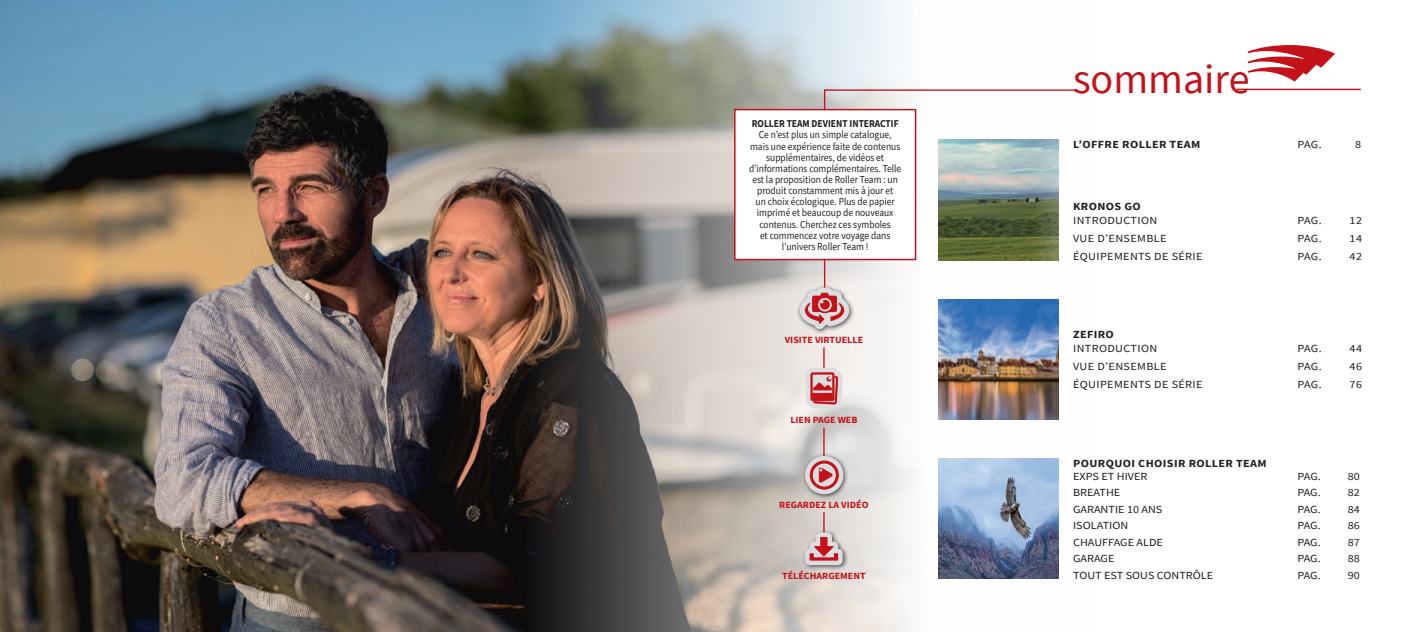
<style>
.page{position:relative;width:1404px;height:632px;background:#fff}
.page>*{position:absolute;margin:0;border:0;box-sizing:border-box;transform-origin:0 0}
.t1{font:42px "Source Sans Pro";color:#c4121a}
.t2{font:10.8px "Source Sans Pro";color:#231f20;scale:1.12 1}
.t3{font:10.8px "Source Sans Pro";letter-spacing:.03em;color:#231f20;scale:1.12 1}
.t4{font:700 10.8px "Source Sans Pro";letter-spacing:.03em;color:#231f20;scale:1.12 1}
.t5{font:10.5px/11.1px "Source Sans Pro";color:#231f20;text-align:center;scale:.9 1}
.t6{font:700 10.5px "Source Sans Pro";color:#231f20;scale:.9 1}
.t7{font:700 9.45px "Source Sans Pro";color:#c4121a;scale:1.06 1}
</style>
<div class="page">
<img style="left:0;top:0;width:1059px;height:631px">
<div style="left:796px;top:284px;width:58px;height:50px;background:#231f20;opacity:.75"></div>
<svg style="left:799px;top:287px;width:50px;height:42px;background:#d1a0a3"></svg>
<svg style="left:1247px;top:45px;width:87px;height:37px"></svg>
<img style="left:938px;top:299px;width:120px;height:120px">
<img style="left:938px;top:458px;width:120px;height:120px">
<hr style="left:1236px;top:89px;width:124px;height:1px;background:#c4121a">
<svg style="left:823px;top:89px;width:255px;height:200px"></svg>
<div style="left:734px;top:109px;width:182px;height:151px;background:#fff;border:2px solid #c4121a"></div>
<hr style="left:823px;top:347px;width:1px;height:31px;background:#c4121a">
<svg style="left:799px;top:354px;width:52px;height:277px;background:#d7c3c1"></svg>
<p class="t6" style="left:751px;top:117px;width:165px">ROLLER TEAM DEVIENT INTERACTIF</p>
<p class="t5" style="left:749px;top:129px;width:171px">Ce n’est plus un simple catalogue, mais une expérience faite de contenus supplémentaires, de vidéos et d’informations complémentaires. Telle est la proposition de Roller Team : un produit constamment mis à jour et<br>un choix écologique. Plus de papier imprimé et beaucoup de nouveaux contenus. Cherchez ces symboles<br>et commencez votre voyage dans l’univers Roller Team !</p>
<p class="t7" style="left:784px;top:333px;width:75px">VISITE VIRTUELLE</p>
<p class="t7" style="left:790px;top:413px;width:65px">LIEN PAGE WEB</p>
<p class="t7" style="left:779px;top:498px;width:86px">REGARDEZ LA VIDÉO</p>
<p class="t7" style="left:782px;top:569px;width:80px">TÉLÉCHARGEMENT</p>
<p class="t1" style="left:1072px;top:52px;width:178px">sommaire</p>
<p class="t4" style="left:1072px;top:137px;width:115px">L’OFFRE ROLLER TEAM</p>
<p class="t2" style="left:1297px;top:137px;width:23px">PAG.</p>
<p class="t2" style="left:1354px;top:137px;width:7px">8</p>
<p class="t4" style="left:1072px;top:199px;width:62px">KRONOS GO</p>
<p class="t3" style="left:1072px;top:213px;width:77px">INTRODUCTION</p>
<p class="t2" style="left:1297px;top:213px;width:23px">PAG.</p>
<p class="t2" style="left:1349px;top:213px;width:13px">12</p>
<p class="t3" style="left:1072px;top:231px;width:85px">VUE D’ENSEMBLE</p>
<p class="t2" style="left:1297px;top:231px;width:23px">PAG.</p>
<p class="t2" style="left:1349px;top:231px;width:13px">14</p>
<p class="t3" style="left:1072px;top:249px;width:117px">ÉQUIPEMENTS DE SÉRIE</p>
<p class="t2" style="left:1297px;top:249px;width:23px">PAG.</p>
<p class="t2" style="left:1349px;top:249px;width:13px">42</p>
<p class="t4" style="left:1072px;top:327px;width:38px">ZEFIRO</p>
<p class="t3" style="left:1072px;top:341px;width:77px">INTRODUCTION</p>
<p class="t2" style="left:1297px;top:341px;width:23px">PAG.</p>
<p class="t2" style="left:1349px;top:341px;width:13px">44</p>
<p class="t3" style="left:1072px;top:359px;width:85px">VUE D’ENSEMBLE</p>
<p class="t2" style="left:1297px;top:359px;width:23px">PAG.</p>
<p class="t2" style="left:1349px;top:359px;width:13px">46</p>
<p class="t3" style="left:1072px;top:378px;width:117px">ÉQUIPEMENTS DE SÉRIE</p>
<p class="t2" style="left:1297px;top:378px;width:23px">PAG.</p>
<p class="t2" style="left:1349px;top:378px;width:13px">76</p>
<p class="t4" style="left:1073px;top:455px;width:174px">POURQUOI CHOISIR ROLLER TEAM</p>
<p class="t2" style="left:1073px;top:469px;width:68px">EXPS ET HIVER</p>
<p class="t2" style="left:1297px;top:469px;width:22px">PAG.</p>
<p class="t2" style="left:1347px;top:469px;width:12px">80</p>
<p class="t2" style="left:1072px;top:485px;width:44px">BREATHE</p>
<p class="t2" style="left:1297px;top:485px;width:22px">PAG.</p>
<p class="t2" style="left:1347px;top:485px;width:12px">82</p>
<p class="t2" style="left:1072px;top:502px;width:81px">GARANTIE 10 ANS</p>
<p class="t2" style="left:1297px;top:502px;width:22px">PAG.</p>
<p class="t2" style="left:1347px;top:502px;width:12px">84</p>
<p class="t2" style="left:1072px;top:518px;width:51px">ISOLATION</p>
<p class="t2" style="left:1297px;top:518px;width:22px">PAG.</p>
<p class="t2" style="left:1347px;top:518px;width:12px">86</p>
<p class="t2" style="left:1072px;top:535px;width:82px">CHAUFFAGE ALDE</p>
<p class="t2" style="left:1297px;top:535px;width:22px">PAG.</p>
<p class="t2" style="left:1347px;top:535px;width:12px">87</p>
<p class="t2" style="left:1072px;top:551px;width:38px">GARAGE</p>
<p class="t2" style="left:1297px;top:551px;width:22px">PAG.</p>
<p class="t2" style="left:1347px;top:551px;width:12px">88</p>
<p class="t2" style="left:1072px;top:568px;width:127px">TOUT EST SOUS CONTRÔLE</p>
<p class="t2" style="left:1297px;top:568px;width:22px">PAG.</p>
<p class="t2" style="left:1347px;top:568px;width:12px">90</p>
</div>
